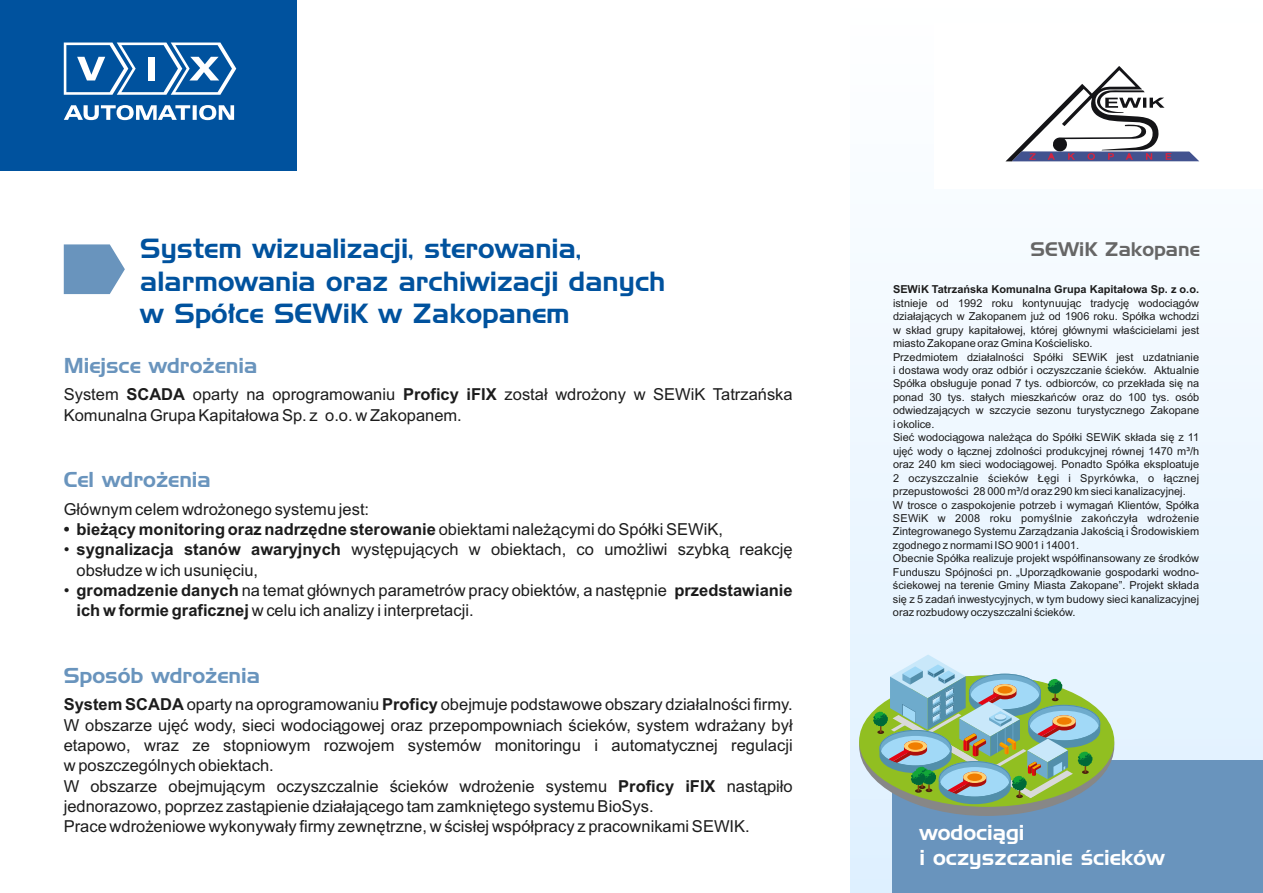
<style>
.page{position:relative;width:1263px;height:893px;background:#fff}
.page>*{position:absolute;margin:0;border:0;box-sizing:border-box;transform-origin:0 0}
.t1{font:27px/32.4px "Handel Gothic EU";color:#00529e}
.t2{font:21px "Handel Gothic EU";color:#6994bd}
.t3{font:21px/25.2px "Handel Gothic EU";color:#fff}
.t4{font:19.2px "Handel Gothic EU";color:#666}
.t5{font:16.5px/20.2px "Arial";color:#1c1c1c}
.t6{font:700 16.5px "Arial";color:#1c1c1c}
.t7{font:10.95px/13.5px "Arial";color:#1c1c1c}
.t8{font:700 10.95px "Arial";color:#1c1c1c}
.s1{font-weight:700}
.s2{font-weight:400}
</style>
<div class="page">
<div style="left:0;top:0;width:296px;height:170px;background:#00529e"></div>
<div style="left:850px;top:0;width:413px;height:893px;background:linear-gradient(to bottom,#fff,#def0ff)"></div>
<svg style="left:64px;top:105px;width:170px;height:15px"></svg>
<svg style="left:64px;top:43px;width:172px;height:52px"></svg>
<div style="left:934px;top:24px;width:329px;height:165px;background:#fff"></div>
<div style="left:892px;top:760px;width:371px;height:133px;background:#6994bd"></div>
<svg style="left:64px;top:244px;width:61px;height:50px;background:#7ca2c5"></svg>
<svg style="left:1006px;top:66px;width:193px;height:95px"></svg>
<div style="left:859px;top:675px;width:255px;height:141px;background:#878787;border-radius:50%"></div>
<div style="left:859px;top:675px;width:255px;height:132px;background:#91bf21;border-radius:50%"></div>
<svg style="left:873px;top:655px;width:227px;height:149px"></svg>
<h1 class="t1" style="left:140px;top:235px;width:442px">System wizualizacji, sterowania,</h1>
<h3 class="t4" style="left:1030px;top:242px;width:171px">SEWiK Zakopane</h3>
<h1 class="t1" style="left:140px;top:267px;width:527px">alarmowania oraz archiwizacji danych w Spółce SEWiK w Zakopanem</h1>
<p class="t8" style="left:893px;top:285px;width:308px">SEWiK Tatrzańska Komunalna Grupa Kapitałowa Sp. z o.o.</p>
<p class="t7" style="left:893px;top:297px;width:308px">istnieje od 1992 roku kontynuując tradycję wodociągów działających w Zakopanem już od 1906 roku. Spółka wchodzi w skład grupy kapitałowej, której głównymi właścicielami jest miasto Zakopane oraz Gmina Kościelisko.<br>Przedmiotem działalności Spółki SEWiK jest uzdatnianie i dostawa wody oraz odbiór i oczyszczanie ścieków. Aktualnie Spółka obsługuje ponad 7 tys. odbiorców, co przekłada się na ponad 30 tys. stałych mieszkańców oraz do 100 tys. osób odwiedzających w szczycie sezonu turystycznego Zakopane i okolice.<br>Sieć wodociągowa należąca do Spółki SEWiK składa się z 11 ujęć wody o łącznej zdolności produkcyjnej równej 1470 m³/h oraz 240 km sieci wodociągowej. Ponadto Spółka eksploatuje 2 oczyszczalnie ścieków Łęgi i Spyrkówka, o łącznej przepustowości 28 000 m³/d oraz 290 km sieci kanalizacyjnej.<br>W trosce o zaspokojenie potrzeb i wymagań Klientów, Spółka SEWiK w 2008 roku pomyślnie zakończyła wdrożenie Zintegrowanego Systemu Zarządzania Jakością i Środowiskiem zgodnego z normami ISO 9001 i 14001.<br>Obecnie Spółka realizuje projekt współfinansowany ze środków Funduszu Spójności pn. „Uporządkowanie gospodarki wodno&shy;ściekowej na terenie Gminy Miasta Zakopane”. Projekt składa się z 5 zadań inwestycyjnych, w tym budowy sieci kanalizacyjnej oraz rozbudowy oczyszczalni ścieków.</p>
<h2 class="t2" style="left:64px;top:358px;width:195px">Miejsce wdrożenia</h2>
<h3 class="t5" style="left:64px;top:386px;width:730px">System <span class="s1">SCADA</span> oparty na oprogramowaniu <span class="s1">Proficy iFIX</span> został wdrożony w SEWiK Tatrzańska<br>Komunalna Grupa Kapitałowa Sp. z o.o. w Zakopanem.</h3>
<h2 class="t2" style="left:64px;top:472px;width:149px">Cel wdrożenia</h2>
<h3 class="t5" style="left:64px;top:500px;width:307px">Głównym celem wdrożonego systemu jest:</h3>
<h3 class="t6" style="left:64px;top:523px;width:661px">• bieżący monitoring oraz nadrzędne sterowanie <span class="s2">obiektami należącymi do Spółki SEWiK,</span></h3>
<h3 class="t5" style="left:77px;top:541px;width:718px;text-indent:-13px">• <span class="s1">sygnalizacja stanów awaryjnych</span> występujących w obiektach, co umożliwi szybką reakcję obsłudze w ich usunięciu,</h3>
<h3 class="t5" style="left:77px;top:581px;width:718px;text-indent:-13px">• <span class="s1">gromadzenie danych</span> na temat głównych parametrów pracy obiektów, a następnie <span class="s1">przedstawianie ich w formie graficznej</span> w celu ich analizy i interpretacji.</h3>
<h2 class="t2" style="left:64px;top:668px;width:198px">Sposób wdrożenia</h2>
<p class="t5" style="left:64px;top:696px;width:730px"><span class="s1">System SCADA</span> oparty na oprogramowaniu <span class="s1">Proficy</span> obejmuje podstawowe obszary działalności firmy.<br>W obszarze ujęć wody, sieci wodociągowej oraz przepompowniach ścieków, system wdrażany był etapowo, wraz ze stopniowym rozwojem systemów monitoringu i automatycznej regulacji w poszczególnych obiektach.<br>W obszarze obejmującym oczyszczalnie ścieków wdrożenie systemu <span class="s1">Proficy iFIX</span> nastąpiło jednorazowo, poprzez zastąpienie działającego tam zamkniętego systemu BioSys.<br>Prace wdrożeniowe wykonywały firmy zewnętrzne, w ścisłej współpracy z pracownikami SEWIK.</p>
<h2 class="t3" style="left:919px;top:821px;width:247px">wodociągi<br>i oczyszczanie ścieków</h2>
</div>
